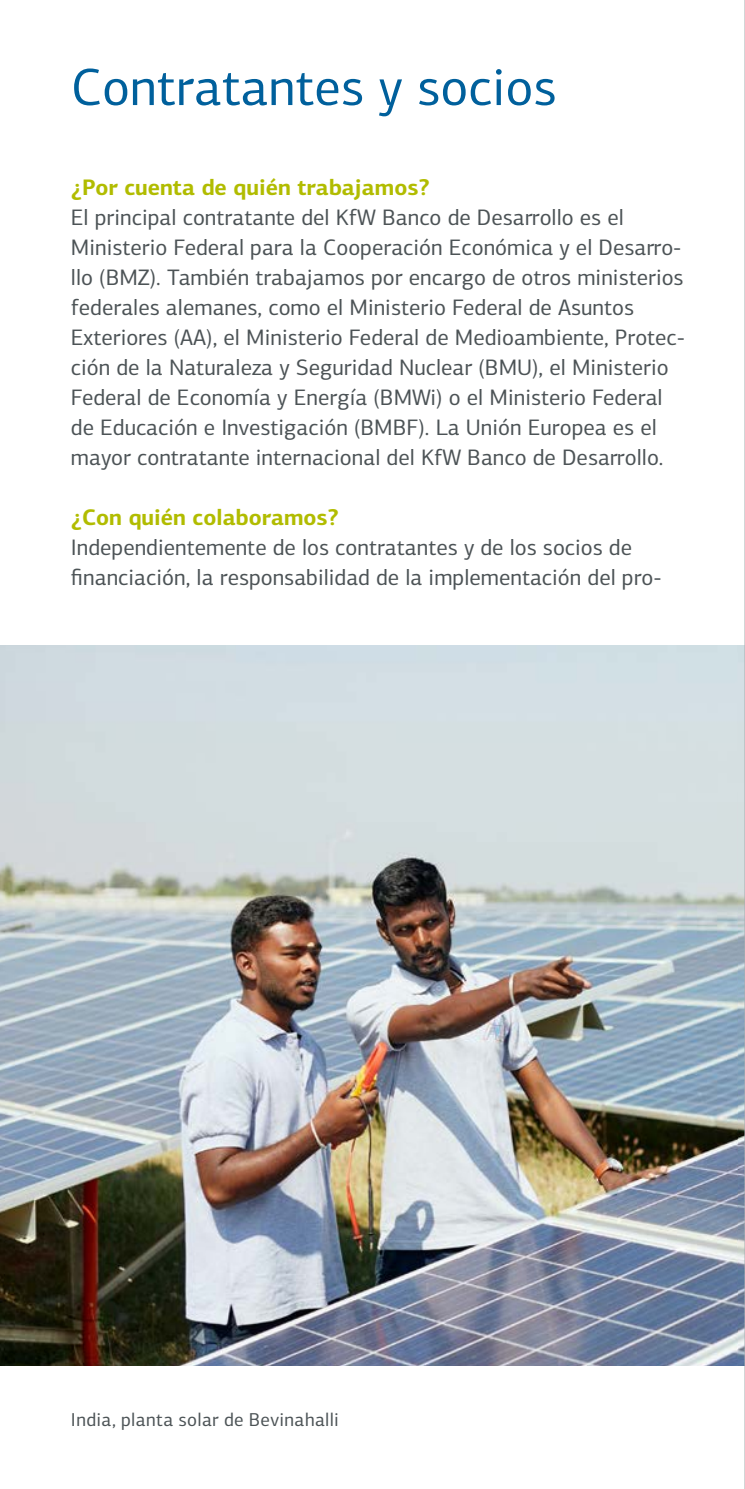
<style>
.page{position:relative;width:745px;height:1489px;background:#fff}
.page>*{position:absolute;margin:0;border:0;box-sizing:border-box;transform-origin:0 0}
.Headline_21_24_Regul{font:52.5px "KFW Centro Sans";color:#00609c}
.Fließtext_9_12_mAn4{font:22.5px/30px "KFW Centro Sans";color:#4c5356}
.Fließtext_ZwÜ_9_12_B{font:700 22.5px "KFW Centro Sans";color:#b1bc00}
.Marginaltext_7_5_9_E{font:18.75px "KFW Centro Sans";letter-spacing:.02em;color:#4c5356}
</style>
<div class="page">
<img style="left:0;top:645px;width:737px;height:720px">
<hr style="left:744px;top:0;width:1px;height:1488px;background:#a8aeb1">
<h2 class="Headline_21_24_Regul" style="left:71px;top:50px;width:487px">Contratantes y socios</h2>
<h3 class="Fließtext_ZwÜ_9_12_B" style="left:71px;top:173px;width:360px">¿Por cuenta de quién trabajamos?</h3>
<p class="Fließtext_9_12_mAn4" style="left:71px;top:202px;width:615px">El principal contratante del KfW Banco de Desarrollo es el Ministerio Federal para la Cooperación Económica y el Desarro&shy;llo (BMZ). También trabajamos por encargo de otros ministerios federales alemanes, como el Ministerio Federal de Asuntos Exteriores (AA), el Ministerio Federal de Medioambiente, Protec&shy;ción de la Naturaleza y Seguridad Nuclear (BMU), el Ministerio Federal de Economía y Energía (BMWi) o el Ministerio Federal de Educación e Investigación (BMBF). La Unión Europea es el mayor contratante internacional del KfW Banco de Desarrollo.</p>
<h3 class="Fließtext_ZwÜ_9_12_B" style="left:71px;top:503px;width:269px">¿Con quién colaboramos?</h3>
<p class="Fließtext_9_12_mAn4" style="left:71px;top:532px;width:592px">Independientemente de los contratantes y de los socios de financiación, la responsabilidad de la implementación del pro-</p>
<p class="Marginaltext_7_5_9_E" style="left:71px;top:1405px;width:269px">India, planta solar de Bevinahalli</p>
</div>
